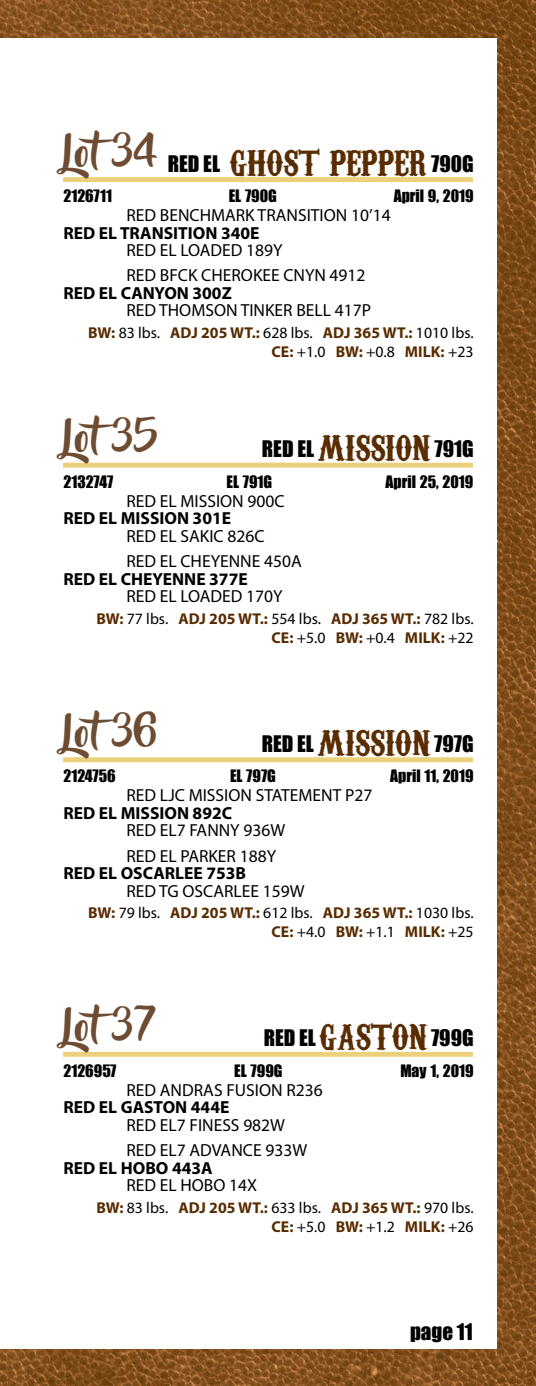
<style>
.page{position:relative;width:536px;height:1386px;background:#fff}
.page>*{position:absolute;margin:0;border:0;box-sizing:border-box;transform-origin:0 0}
.t1{font:39.38px "Beyond The Mountains";letter-spacing:-.015em;color:#6e4c32}
.t2{font:35px "Carnivalee Freakshow";color:#592c00}
.t3{font:21px "Impact";color:#000}
.t4{font:17.5px/25.4px "Myriad Pro";color:#000}
.t5{font:700 17.5px "Myriad Pro";color:#000}
.t6{font:700 15.75px/18.9px "Myriad Pro";color:#592c00;text-align:right}
.t7{font:15.75px "Impact";color:#000}
.s1{font-family:"Beyond The Mountains";font-size:39.38px;color:#6e4c32}
.s2{font-family:"Impact";font-size:21px;color:#000}
.s3{font-weight:400;color:#000}
.s4{font-family:"Carnivalee Freakshow";font-size:35px;color:#592c00}
</style>
<div class="page">
<img style="left:0;top:0;width:536px;height:1386px">
<div style="left:0;top:39px;width:496px;height:1310px;background:#fff"></div>
<div style="left:63px;top:177px;width:409px;height:5px;background:#ecd17d"></div>
<div style="left:63px;top:463px;width:409px;height:5px;background:#ecd17d"></div>
<div style="left:63px;top:757px;width:409px;height:5px;background:#ecd17d"></div>
<div style="left:63px;top:1052px;width:409px;height:5px;background:#ecd17d"></div>
<h2 class="t2" style="left:63px;top:140px;width:412px"><span class="s1">Lot34</span> <span class="s2">RED EL</span> GHOST PEPPER <span class="s2">790G</span></h2>
<p class="t7" style="left:63px;top:184px;width:50px">2126711</p>
<p class="t7" style="left:229px;top:184px;width:50px">EL 790G</p>
<p class="t7" style="left:393px;top:184px;width:82px">April 9, 2019</p>
<p class="t4" style="left:126px;top:202px;width:265px">RED BENCHMARK TRANSITION 10’14</p>
<p class="t5" style="left:63px;top:221px;width:197px">RED EL TRANSITION 340E</p>
<p class="t4" style="left:126px;top:237px;width:240px">RED EL LOADED 189Y<br>RED BFCK CHEROKEE CNYN 4912</p>
<p class="t5" style="left:63px;top:282px;width:170px">RED EL CANYON 300Z</p>
<p class="t4" style="left:126px;top:298px;width:246px">RED THOMSON TINKER BELL 417P</p>
<p class="t6" style="left:88px;top:323px;width:387px">BW: <span class="s3">83 lbs.</span> ADJ 205 WT.: <span class="s3">628 lbs.</span> ADJ 365 WT.: <span class="s3">1010 lbs.<br></span>CE: <span class="s3">+1.0</span> BW: <span class="s3">+0.8</span> MILK: <span class="s3">+23</span></p>
<h1 class="t1" style="left:63px;top:416px;width:97px">Lot35</h1>
<p class="t3" style="left:262px;top:433px;width:213px">RED EL <span class="s4">MISSION</span> 791G</p>
<p class="t7" style="left:63px;top:469px;width:51px">2132747</p>
<p class="t7" style="left:226px;top:469px;width:47px">EL 791G</p>
<p class="t7" style="left:385px;top:469px;width:89px">April 25, 2019</p>
<p class="t4" style="left:126px;top:488px;width:160px">RED EL MISSION 900C</p>
<p class="t5" style="left:63px;top:507px;width:169px">RED EL MISSION 301E</p>
<p class="t4" style="left:126px;top:523px;width:177px">RED EL SAKIC 826C<br>RED EL CHEYENNE 450A</p>
<p class="t5" style="left:63px;top:567px;width:186px">RED EL CHEYENNE 377E</p>
<p class="t4" style="left:126px;top:583px;width:158px">RED EL LOADED 170Y</p>
<p class="t6" style="left:96px;top:608px;width:378px">BW: <span class="s3">77 lbs.</span> ADJ 205 WT.: <span class="s3">554 lbs.</span> ADJ 365 WT.: <span class="s3">782 lbs.<br></span>CE: <span class="s3">+5.0</span> BW: <span class="s3">+0.4</span> MILK: <span class="s3">+22</span></p>
<h1 class="t1" style="left:63px;top:710px;width:97px">Lot36</h1>
<p class="t3" style="left:262px;top:727px;width:213px">RED EL <span class="s4">MISSION</span> 797G</p>
<p class="t7" style="left:63px;top:764px;width:54px">2124756</p>
<p class="t7" style="left:230px;top:764px;width:47px">EL 797G</p>
<p class="t7" style="left:390px;top:764px;width:85px">April 11, 2019</p>
<p class="t4" style="left:126px;top:782px;width:247px">RED LJC MISSION STATEMENT P27</p>
<p class="t5" style="left:63px;top:801px;width:170px">RED EL MISSION 892C</p>
<p class="t4" style="left:126px;top:817px;width:160px">RED EL7 FANNY 936W<br>RED EL PARKER 188Y</p>
<p class="t5" style="left:63px;top:862px;width:184px">RED EL OSCARLEE 753B</p>
<p class="t4" style="left:126px;top:878px;width:179px">RED TG OSCARLEE 159W</p>
<p class="t6" style="left:88px;top:903px;width:387px">BW: <span class="s3">79 lbs.</span> ADJ 205 WT.: <span class="s3">612 lbs.</span> ADJ 365 WT.: <span class="s3">1030 lbs.<br></span>CE: <span class="s3">+4.0</span> BW: <span class="s3">+1.1</span> MILK: <span class="s3">+25</span></p>
<h1 class="t1" style="left:63px;top:1005px;width:95px">Lot37</h1>
<p class="t3" style="left:264px;top:1022px;width:211px">RED EL <span class="s4">GASTON</span> 799G</p>
<p class="t7" style="left:63px;top:1058px;width:55px">2126957</p>
<p class="t7" style="left:234px;top:1058px;width:50px">EL 799G</p>
<p class="t7" style="left:400px;top:1058px;width:75px">May 1, 2019</p>
<p class="t4" style="left:126px;top:1077px;width:198px">RED ANDRAS FUSION R236</p>
<p class="t5" style="left:63px;top:1096px;width:167px">RED EL GASTON 444E</p>
<p class="t4" style="left:126px;top:1112px;width:182px">RED EL7 FINESS 982W<br>RED EL7 ADVANCE 933W</p>
<p class="t5" style="left:63px;top:1156px;width:151px">RED EL HOBO 443A</p>
<p class="t4" style="left:126px;top:1172px;width:132px">RED EL HOBO 14X</p>
<p class="t6" style="left:96px;top:1198px;width:378px">BW: <span class="s3">83 lbs.</span> ADJ 205 WT.: <span class="s3">633 lbs.</span> ADJ 365 WT.: <span class="s3">970 lbs.<br></span>CE: <span class="s3">+5.0</span> BW: <span class="s3">+1.2</span> MILK: <span class="s3">+26</span></p>
<p class="t3" style="left:410px;top:1315px;width:64px">page 11</p>
</div>
